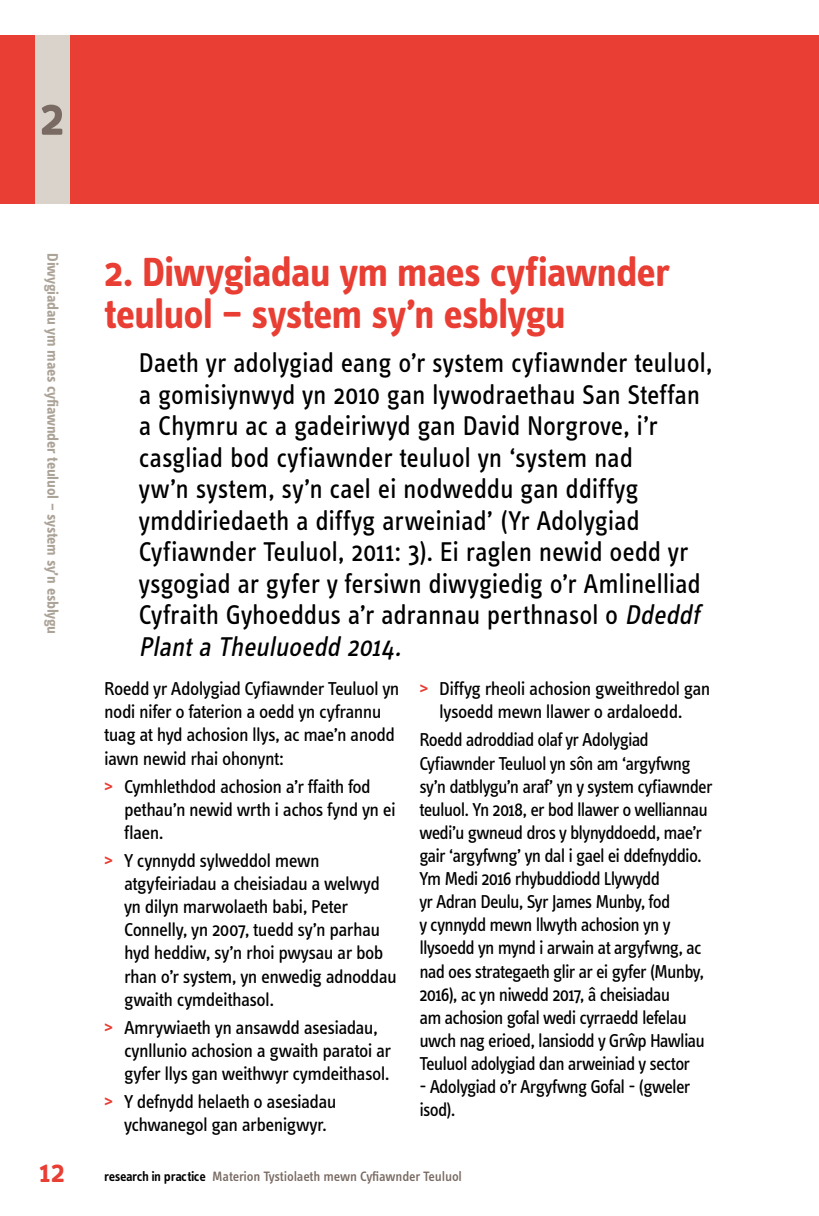
<style>
.page{position:relative;width:819px;height:1216px;background:#fff}
.page>*{position:absolute;margin:0;border:0;box-sizing:border-box;transform-origin:0 0}
.t1{font:700 54.25px "Info Text Pro";color:#796b63}
.t2{font:700 42px/42px "Info Text Pro";letter-spacing:-.025em;color:#e83e33}
.t3{font:600 31.5px "Info Text Pro";color:#e83e33}
.t4{font:28px/31.5px "Info Text Pro";letter-spacing:-.01em;color:#000;scale:.96 1}
.t5{font:19.25px/23.1px "Info Text Pro";letter-spacing:-.035em;color:#000}
.t6{font:700 15.75px "Info Text Pro";letter-spacing:-.015em;color:#aca398}
.t7{font:500 14px "Info Text Pro";letter-spacing:-.01em;color:#796b63}
.s1{font-style:italic}
.s2{font-weight:600;color:#e83e33}
.s3{font-weight:600;color:#000}
</style>
<div class="page">
<div style="left:69px;top:35px;width:750px;height:168px;background:#e83e33"></div>
<div style="left:35px;top:35px;width:34px;height:168px;background:#d9d3cc"></div>
<div style="left:0;top:35px;width:35px;height:168px;background:#e83e33"></div>
<h1 class="t1" style="left:40px;top:84px;width:26px">2</h1>
<p class="t6" style="left:62px;top:253px;width:382px;rotate:90deg">Diwygiadau ym maes cyfiawnder teuluol – system sy’n esblygu</p>
<h2 class="t2" style="left:104px;top:251px;width:567px">2. Diwygiadau ym maes cyfiawnder teuluol – system sy’n esblygu</h2>
<p class="t4" style="left:139px;top:346px;width:599px">Daeth yr adolygiad eang o’r system cyfiawnder teuluol, a gomisiynwyd yn 2010 gan lywodraethau San Steffan a Chymru ac a gadeiriwyd gan David Norgrove, i’r casgliad bod cyfiawnder teuluol yn ‘system nad<br>yw’n system, sy’n cael ei nodweddu gan ddiffyg ymddiriedaeth a diffyg arweiniad’ (Yr Adolygiad Cyfiawnder Teuluol, 2011: 3). Ei raglen newid oedd yr ysgogiad ar gyfer y fersiwn diwygiedig o’r Amlinelliad Cyfraith Gyhoeddus a’r adrannau perthnasol o <span class="s1">Ddeddf Planta Theuluoedd 2014.</span></p>
<p class="t5" style="left:104px;top:676px;width:297px">Roedd yr Adolygiad Cyfiawnder Teuluol yn nodi nifer o faterion a oedd yn cyfrannu tuag at hyd achosion llys, ac mae’n anodd iawn newid rhai ohonynt:</p>
<p class="t5" style="left:124px;top:774px;width:273px;text-indent:-20px"><span class="s2">&gt;</span> Cymhlethdod achosion a’r ffaith fod pethau’n newid wrth i achos fynd yn ei flaen.</p>
<p class="t5" style="left:124px;top:848px;width:274px;text-indent:-20px"><span class="s2">&gt;</span> Y cynnydd sylweddol mewn atgyfeiriadau a cheisiadau a welwyd yn dilyn marwolaeth babi, Peter<br>Connelly, yn 2007, tuedd sy’n parhau hyd heddiw, sy’n rhoi pwysau ar bob rhan o’r system, yn enwedig adnoddau gwaith cymdeithasol.</p>
<p class="t5" style="left:124px;top:1015px;width:268px;text-indent:-20px"><span class="s2">&gt;</span> Amrywiaeth yn ansawdd asesiadau, cynllunio achosion a gwaith paratoi ar gyfer llys gan weithwyr cymdeithasol.</p>
<p class="t5" style="left:104px;top:1089px;width:234px;text-align:center"><span class="s2">&gt;</span> Y defnydd helaeth o asesiadau ychwanegol gan arbenigwyr.</p>
<p class="t5" style="left:419px;top:676px;width:292px;text-align:center"><span class="s2">&gt;</span> Diffyg rheoli achosion gweithredol gan lysoedd mewn llawer o ardaloedd.</p>
<p class="t5" style="left:419px;top:728px;width:294px">Roedd adroddiad olaf yr Adolygiad Cyfiawnder Teuluol yn sôn am ‘argyfwng sy’n datblygu’n araf’ yn y system cyfiawnder teuluol. Yn 2018, er bod llawer o welliannau wedi’u gwneud dros y blynyddoedd, mae’r gair ‘argyfwng’ yn dal i gael ei ddefnyddio.<br>Ym Medi 2016 rhybuddiodd Llywydd<br>yr Adran Deulu, Syr James Munby, fod<br>y cynnydd mewn llwyth achosion yn y llysoedd yn mynd i arwain at argyfwng, ac nad oes strategaeth glir ar ei gyfer (Munby, 2016), ac yn niwedd 2017, â cheisiadau<br>am achosion gofal wedi cyrraedd lefelau uwch nag erioed, lansiodd y Grŵp Hawliau Teuluol adolygiad dan arweiniad y sector</p>
<p class="t5" style="left:419px;top:1074px;width:272px">- Adolygiad o’r Argyfwng Gofal - (gweler isod).</p>
<h3 class="t3" style="left:39px;top:1152px;width:27px">12</h3>
<p class="t7" style="left:104px;top:1168px;width:359px"><span class="s3">research in practice</span> Materion Tystiolaeth mewn Cyfiawnder Teuluol</p>
</div>
